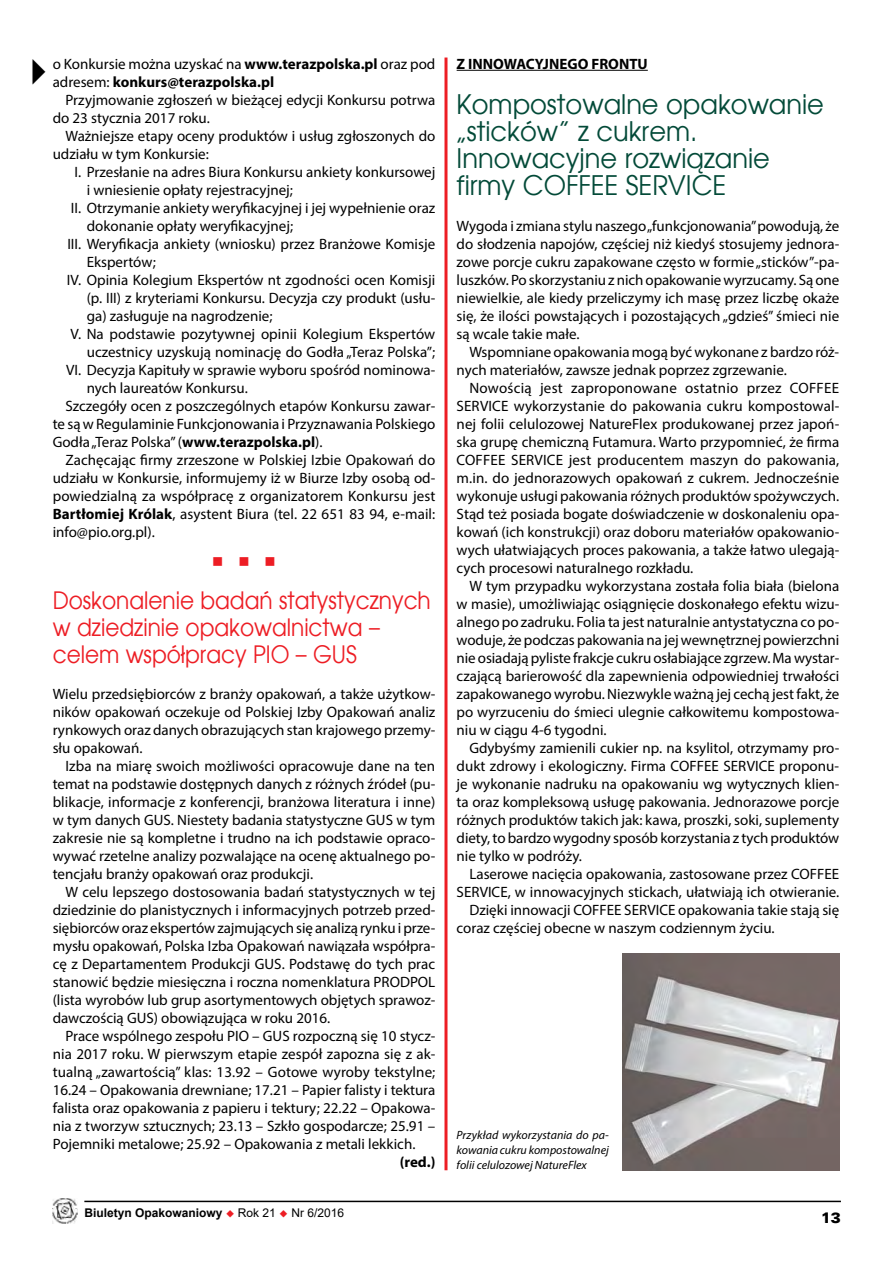
<style>
.page{position:relative;width:893px;height:1263px;background:#fff}
.page>*{position:absolute;margin:0;border:0;box-sizing:border-box;transform-origin:0 0}
.t1{font:36px "Arial";color:#000;scale:.5 1}
.t2{font:27px/27px "Avalon";color:#034a38;scale:.95 1}
.t3{font:24px/27px "Avalon";color:#ed1d24;scale:.9 1}
.t4{font:15px/18px "Myriad Pro";color:#000;text-align:justify}
.t5{font:700 15px/18px "Myriad Pro";color:#000}
.t6{font:15px "Wingdings";color:#ed1d24}
.t7{font:15px "USA Black";color:#000}
.t8{font:italic 12px/15px "Myriad Pro";color:#000;text-align:justify}
.t9{font:700 12px "Arial";color:#000}
.s1{font-weight:400}
.s2{font-weight:700}
.s3{color:#ed1d24}
</style>
<div class="page">
<hr style="left:84px;top:1201px;width:757px;height:1px;background:#000">
<img style="left:53px;top:1198px;width:25px;height:25px">
<hr style="left:457px;top:70px;width:191px;height:1px;background:#000">
<img style="left:622px;top:953px;width:217px;height:217px">
<hr style="left:444px;top:58px;width:3px;height:1112px;background:#ed1d24">
<p class="t5" style="left:53px;top:56px;width:384px"><span class="s1">o Konkursie można uzyskać na</span> www.terazpolska.pl <span class="s1">oraz pod adresem:</span> konkurs@terazpolska.pl</p>
<p class="t4" style="left:53px;top:92px;width:384px;text-indent:13px">Przyjmowanie zgłoszeń w bieżącej edycji Konkursu potrwa do 23 stycznia 2017 roku.</p>
<p class="t4" style="left:53px;top:128px;width:384px;text-indent:13px">Ważniejsze etapy oceny produktów i usług zgłoszonych do udziału w tym Konkursie:</p>
<p class="t4" style="left:75px;top:164px;width:362px">I. Przesłanie na adres Biura Konkursu ankiety konkursowej</p>
<p class="t4" style="left:87px;top:182px;width:208px">i wniesienie opłaty rejestracyjnej;</p>
<p class="t4" style="left:71px;top:200px;width:366px">II. Otrzymanie ankiety weryfikacyjnej i jej wypełnienie oraz</p>
<p class="t4" style="left:87px;top:218px;width:208px">dokonanie opłaty weryfikacyjnej;</p>
<p class="t4" style="left:67px;top:236px;width:369px">III. Weryfikacja ankiety (wniosku) przez Branżowe Komisje</p>
<p class="t4" style="left:87px;top:254px;width:71px">Ekspertów;</p>
<p class="t4" style="left:67px;top:272px;width:370px">IV. Opinia Kolegium Ekspertów nt zgodności ocen Komisji</p>
<p class="t4" style="left:87px;top:290px;width:350px">(p. III) z kryteriami Konkursu. Decyzja czy produkt (usłu-</p>
<p class="t4" style="left:87px;top:308px;width:187px">ga) zasługuje na nagrodzenie;</p>
<p class="t4" style="left:71px;top:326px;width:366px">V. Na podstawie pozytywnej opinii Kolegium Ekspertów</p>
<p class="t4" style="left:87px;top:344px;width:350px">uczestnicy uzyskują nominację do Godła „Teraz Polska”;</p>
<p class="t4" style="left:66px;top:362px;width:371px">VI. Decyzja Kapituły w sprawie wyboru spośród nominowa-</p>
<p class="t4" style="left:87px;top:380px;width:163px">nych laureatów Konkursu.</p>
<p class="t4" style="left:65px;top:398px;width:371px">Szczegóły ocen z poszczególnych etapów Konkursu zawar-</p>
<p class="t4" style="left:53px;top:416px;width:384px">te są w Regulaminie Funkcjonowania i Przyznawania Polskiego</p>
<p class="t4" style="left:53px;top:434px;width:271px">Godła „Teraz Polska” (<span class="s2">www.terazpolska.pl</span>).</p>
<p class="t4" style="left:65px;top:452px;width:371px">Zachęcając firmy zrzeszone w Polskiej Izbie Opakowań do</p>
<p class="t4" style="left:53px;top:470px;width:384px">udziału w Konkursie, informujemy iż w Biurze Izby osobą od-</p>
<p class="t4" style="left:53px;top:488px;width:384px">powiedzialną za współpracę z organizatorem Konkursu jest</p>
<p class="t4" style="left:53px;top:506px;width:384px"><span class="s2">Bartłomiej Królak</span>, asystent Biura (tel. 22 651 83 94, e-mail:</p>
<p class="t4" style="left:53px;top:524px;width:104px">info@pio.org.pl).</p>
<p class="t6" style="left:212px;top:553px;width:65px">■■■</p>
<h3 class="t3" style="left:53px;top:586px;width:422px">Doskonalenie badań statystycznych w dziedzinie opakowalnictwa – celem współpracy PIO – GUS</h3>
<p class="t4" style="left:53px;top:686px;width:384px">Wielu przedsiębiorców z branży opakowań, a także użytkow&shy;ników opakowań oczekuje od Polskiej Izby Opakowań analiz rynkowych oraz danych obrazujących stan krajowego przemy&shy;słu opakowań.</p>
<p class="t4" style="left:53px;top:758px;width:384px;text-indent:13px">Izba na miarę swoich możliwości opracowuje dane na ten temat na podstawie dostępnych danych z różnych źródeł (pu&shy;blikacje, informacje z konferencji, branżowa literatura i inne) w tym danych GUS. Niestety badania statystyczne GUS w tym zakresie nie są kompletne i trudno na ich podstawie opraco&shy;wywać rzetelne analizy pozwalające na ocenę aktualnego po&shy;tencjału branży opakowań oraz produkcji.</p>
<p class="t4" style="left:53px;top:884px;width:384px;text-indent:13px">W celu lepszego dostosowania badań statystycznych w tej dziedzinie do planistycznych i informacyjnych potrzeb przed&shy;siębiorców oraz ekspertów zajmujących się analizą rynku i prze&shy;mysłu opakowań, Polska Izba Opakowań nawiązała współpra&shy;cę z Departamentem Produkcji GUS. Podstawę do tych prac stanowić będzie miesięczna i roczna nomenklatura PRODPOL (lista wyrobów lub grup asortymentowych objętych sprawoz&shy;dawczością GUS) obowiązująca w roku 2016.</p>
<p class="t4" style="left:53px;top:1028px;width:384px;text-indent:13px">Prace wspólnego zespołu PIO – GUS rozpoczną się 10 stycz&shy;nia 2017 roku. W pierwszym etapie zespół zapozna się z ak&shy;tualną „zawartością” klas: 13.92 – Gotowe wyroby tekstylne; 16.24 – Opakowania drewniane; 17.21 – Papier falisty i tektura falista oraz opakowania z papieru i tektury; 22.22 – Opakowa&shy;nia z tworzyw sztucznych; 23.13 – Szkło gospodarcze; 25.91 – Pojemniki metalowe; 25.92 – Opakowania z metali lekkich.</p>
<p class="t5" style="left:400px;top:1154px;width:37px">(red.)</p>
<h1 class="t1" style="left:30px;top:51px;width:37px">►</h1>
<p class="t5" style="left:457px;top:56px;width:193px">Z INNOWACYJNEGO FRONTU</p>
<h2 class="t2" style="left:457px;top:90px;width:388px">Kompostowalne opakowanie „sticków” z cukrem.<br>Innowacyjne rozwiązanie firmy COFFEE SERVICE</h2>
<p class="t4" style="left:457px;top:218px;width:384px">Wygoda i zmiana stylu naszego „funkcjonowania” powodują, że do słodzenia napojów, częściej niż kiedyś stosujemy jednora&shy;zowe porcje cukru zapakowane często w formie „sticków”-pa&shy;luszków. Po skorzystaniu z nich opakowanie wyrzucamy. Są one niewielkie, ale kiedy przeliczymy ich masę przez liczbę okaże się, że ilości powstających i pozostających „gdzieś” śmieci nie są wcale takie małe.</p>
<p class="t4" style="left:457px;top:344px;width:384px;text-indent:13px">Wspomniane opakowania mogą być wykonane z bardzo róż&shy;nych materiałów, zawsze jednak poprzez zgrzewanie.</p>
<p class="t4" style="left:457px;top:380px;width:384px;text-indent:13px">Nowością jest zaproponowane ostatnio przez COFFEE SERVICE wykorzystanie do pakowania cukru kompostowal&shy;nej folii celulozowej NatureFlex produkowanej przez japoń&shy;ska grupę chemiczną Futamura. Warto przypomnieć, że firma COFFEE SERVICE jest producentem maszyn do pakowania, m.in. do jednorazowych opakowań z cukrem. Jednocześnie wykonuje usługi pakowania różnych produktów spożywczych.<br>Stąd też posiada bogate doświadczenie w doskonaleniu opa&shy;kowań (ich konstrukcji) oraz doboru materiałów opakowanio&shy;wych ułatwiających proces pakowania, a także łatwo ulegają&shy;cych procesowi naturalnego rozkładu.</p>
<p class="t4" style="left:457px;top:578px;width:384px;text-indent:13px">W tym przypadku wykorzystana została folia biała (bielona w masie), umożliwiając osiągnięcie doskonałego efektu wizu&shy;alnego po zadruku. Folia ta jest naturalnie antystatyczna co po&shy;woduje, że podczas pakowania na jej wewnętrznej powierzchni nie osiadają pyliste frakcje cukru osłabiające zgrzew. Ma wystar&shy;czającą barierowość dla zapewnienia odpowiedniej trwałości zapakowanego wyrobu. Niezwykle ważną jej cechą jest fakt, że po wyrzuceniu do śmieci ulegnie całkowitemu kompostowa&shy;niu w ciągu 4-6 tygodni.</p>
<p class="t4" style="left:457px;top:740px;width:384px;text-indent:13px">Gdybyśmy zamienili cukier np. na ksylitol, otrzymamy pro&shy;dukt zdrowy i ekologiczny. Firma COFFEE SERVICE proponu&shy;je wykonanie nadruku na opakowaniu wg wytycznych klien&shy;ta oraz kompleksową usługę pakowania. Jednorazowe porcje różnych produktów takich jak: kawa, proszki, soki, suplementy diety, to bardzo wygodny sposób korzystania z tych produktów nie tylko w podróży.</p>
<p class="t4" style="left:469px;top:866px;width:371px">Laserowe nacięcia opakowania, zastosowane przez COFFEE</p>
<p class="t4" style="left:457px;top:884px;width:384px">SERVICE, w innowacyjnych stickach, ułatwiają ich otwieranie.</p>
<p class="t4" style="left:469px;top:902px;width:371px">Dzięki innowacji COFFEE SERVICE opakowania takie stają się</p>
<p class="t4" style="left:457px;top:920px;width:320px">coraz częściej obecne w naszym codziennym życiu.</p>
<p class="t8" style="left:457px;top:1128px;width:154px">Przykład wykorzystania do pa&shy;kowania cukru kompostowalnej folii celulozowej NatureFlex</p>
<p class="t9" style="left:84px;top:1206px;width:261px">Biuletyn Opakowaniowy <span class="s3">◆</span> <span class="s1">Rok 21</span> <span class="s3">◆</span> <span class="s1">Nr 6/2016</span></p>
<p class="t7" style="left:821px;top:1209px;width:22px">13</p>
</div>
